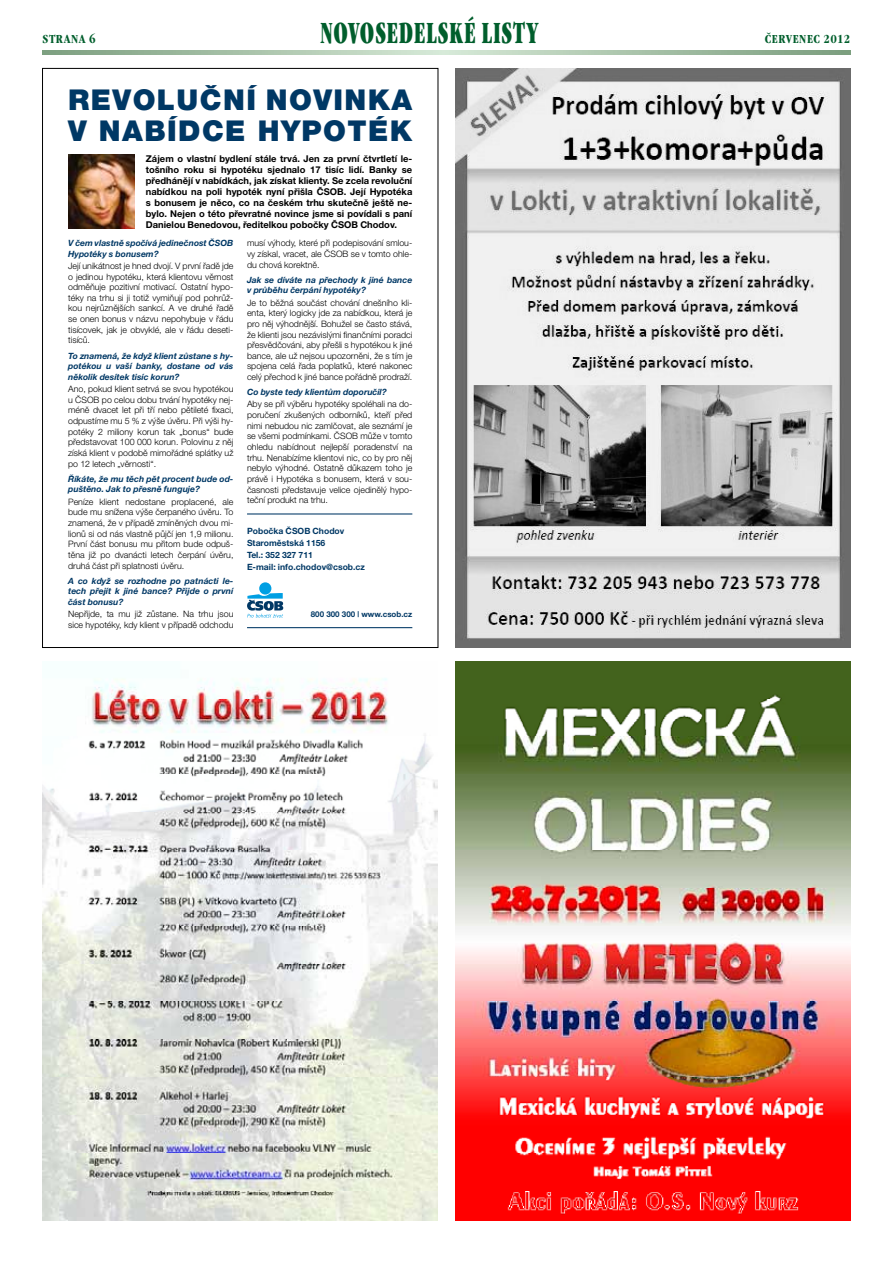
<style>
.page{position:relative;width:893px;height:1263px;background:#fff}
.page>*{position:absolute;margin:0;border:0;box-sizing:border-box;transform-origin:0 0}
.t1{font:30px "Garamond Itc TEE Ultr Cond";letter-spacing:.04em;color:#005e2c;scale:.73 1}
.t2{font:900 28.8px/31.7px "Helvetica Neue CE";letter-spacing:.05em;color:#003865}
.t3{font:700 condensed 12px "Garamond Itc TEE";letter-spacing:.05em;color:#005e2c}
.t4{font:700 condensed 12px "Garamond Itc TEE";letter-spacing:.125em;color:#005e2c}
.t5{font:700 9.3px/10.9px "Helvetica Neue CE";color:#000;text-align:justify}
.t6{font:300 8.85px/10.6px "Helvetica Neue CE";color:#000;text-align:justify}
.t7{font:italic 700 8.7px/10.6px "Helvetica Neue CE";color:#003865}
.t8{font:700 8.7px/12.1px "Helvetica Neue CE";color:#003865}
.t9{font:700 7.95px "Helvetica Neue CE";color:#003865}
</style>
<div class="page">
<svg style="left:43px;top:50px;width:807px;height:4px;background:#a8c2a9"></svg>
<img style="left:43px;top:678px;width:395px;height:542px">
<img style="left:455px;top:661px;width:395px;height:559px">
<img style="left:455px;top:68px;width:395px;height:579px">
<img style="left:68px;top:155px;width:67px;height:73px">
<div style="left:259px;top:582px;width:12px;height:12px;background:#009fe3;border-radius:50%"></div>
<svg style="left:247px;top:593px;width:36px;height:25px"></svg>
<hr style="left:247px;top:513px;width:165px;height:1px;background:#003865">
<hr style="left:247px;top:627px;width:165px;height:1px;background:#003865">
<h3 class="t4" style="left:43px;top:32px;width:55px">STRANA 6</h3>
<h1 class="t1" style="left:320px;top:15px;width:300px">NOVOSEDELSKÉ LISTY</h1>
<h2 class="t2" style="left:68px;top:84px;width:346px">REVOLUČNÍ NOVINKA<br>V NABÍDCE HYPOTÉK</h2>
<p class="t5" style="left:146px;top:153px;width:268px">Zájem o vlastní bydlení stále trvá. Jen za první čtvrtletí le&shy;tošního roku si hypotéku sjednalo 17 tisíc lidí. Banky se předhánějí v nabídkách, jak získat klienty. Se zcela revoluční nabídkou na poli hypoték nyní přišla ČSOB. Její Hypotéka s bonusem je něco, co na českém trhu skutečně ještě ne&shy;bylo. Nejen o této převratné novince jsme si povídali s paní Danielou Benedovou, ředitelkou pobočky ČSOB Chodov.</p>
<p class="t6" style="left:247px;top:238px;width:167px">musí výhody, které při podepisování smlou&shy;vy získal, vracet, ale ČSOB se v tomto ohle&shy;du chová korektně.</p>
<p class="t7" style="left:247px;top:274px;width:167px">Jak se díváte na přechody k jiné bance v průběhu čerpání hypotéky?</p>
<p class="t6" style="left:247px;top:297px;width:167px">Je to běžná součást chování dnešního kli&shy;enta, který logicky jde za nabídkou, která je pro něj výhodnější. Bohužel se často stává, že klienti jsou nezávislými finančními poradci přesvědčováni, aby přešli s hypotékou k jiné bance, ale už nejsou upozorněni, že s tím je spojena celá řada poplatků, které nakonec celý přechod k jiné bance pořádně prodraží.</p>
<p class="t7" style="left:247px;top:387px;width:141px">Co byste tedy klientům doporučil?</p>
<p class="t6" style="left:247px;top:399px;width:167px">Aby se při výběru hypotéky spoléhali na do&shy;poručení zkušených odborníků, kteří před nimi nebudou nic zamlčovat, ale seznámí je se všemi podmínkami. ČSOB může v tomto ohledu nabídnout nejlepší poradenství na trhu. Nenabízíme klientovi nic, co by pro něj nebylo výhodné. Ostatně důkazem toho je právě i Hypotéka s bonusem, která v sou&shy;časnosti představuje velice ojedinělý hypo&shy;teční produkt na trhu.</p>
<p class="t7" style="left:68px;top:238px;width:167px">V čem vlastně spočívá jedinečnost ČSOB<br>Hypotéky s bonusem?</p>
<p class="t6" style="left:68px;top:261px;width:167px">Její unikátnost je hned dvojí. V první řadě jde o jedinou hypotéku, která klientovu věrnost odměňuje pozitivní motivací. Ostatní hypo&shy;téky na trhu si ji totiž vymiňují pod pohrůž&shy;kou nejrůznějších sankcí. A ve druhé řadě se onen bonus v názvu nepohybuje v řádu tisícovek, jak je obvyklé, ale v řádu deseti&shy;tisíců.</p>
<p class="t7" style="left:68px;top:350px;width:167px;text-align:justify">To znamená, že když klient zůstane s hy&shy;potékou u vaší banky, dostane od vás několik desítek tisíc korun?</p>
<p class="t6" style="left:68px;top:384px;width:167px">Ano, pokud klient setrvá se svou hypotékou u ČSOB po celou dobu trvání hypotéky nej&shy;méně dvacet let při tří nebo pětileté fixaci, odpustíme mu 5 % z výše úvěru. Při výši hy&shy;potéky 2 miliony korun tak „bonus“ bude představovat 100 000 korun. Polovinu z něj získá klient v podobě mimořádné splátky už po 12 letech „věrnosti“.</p>
<p class="t7" style="left:68px;top:473px;width:167px">Říkáte, že mu těch pět procent bude od&shy;puštěno. Jak to přesně funguje?</p>
<p class="t6" style="left:68px;top:496px;width:167px">Peníze klient nedostane proplacené, ale bude mu snížena výše čerpaného úvěru. To znamená, že v případě zmíněných dvou mi&shy;lionů si od nás vlastně půjčí jen 1,9 milionu.<br>První část bonusu mu přitom bude odpuš&shy;těna již po dvanácti letech čerpání úvěru, druhá část při splatnosti úvěru.</p>
<p class="t7" style="left:68px;top:575px;width:167px;text-align:justify">A co když se rozhodne po patnácti le&shy;tech přejít k jiné bance? Přijde o první část bonusu?</p>
<p class="t6" style="left:68px;top:609px;width:167px">Nepřijde, ta mu již zůstane. Na trhu jsou sice hypotéky, kdy klient v případě odchodu</p>
<p class="t8" style="left:247px;top:524px;width:119px">Pobočka ČSOB Chodov<br>Staroměstská 1156<br>Tel.: 352 327 711<br>E-mail: info.chodov@csob.cz</p>
<p class="t9" style="left:311px;top:610px;width:103px">800 300 300 | www.csob.cz</p>
<h3 class="t3" style="left:765px;top:32px;width:87px">ČERVENEC 2012</h3>
</div>
